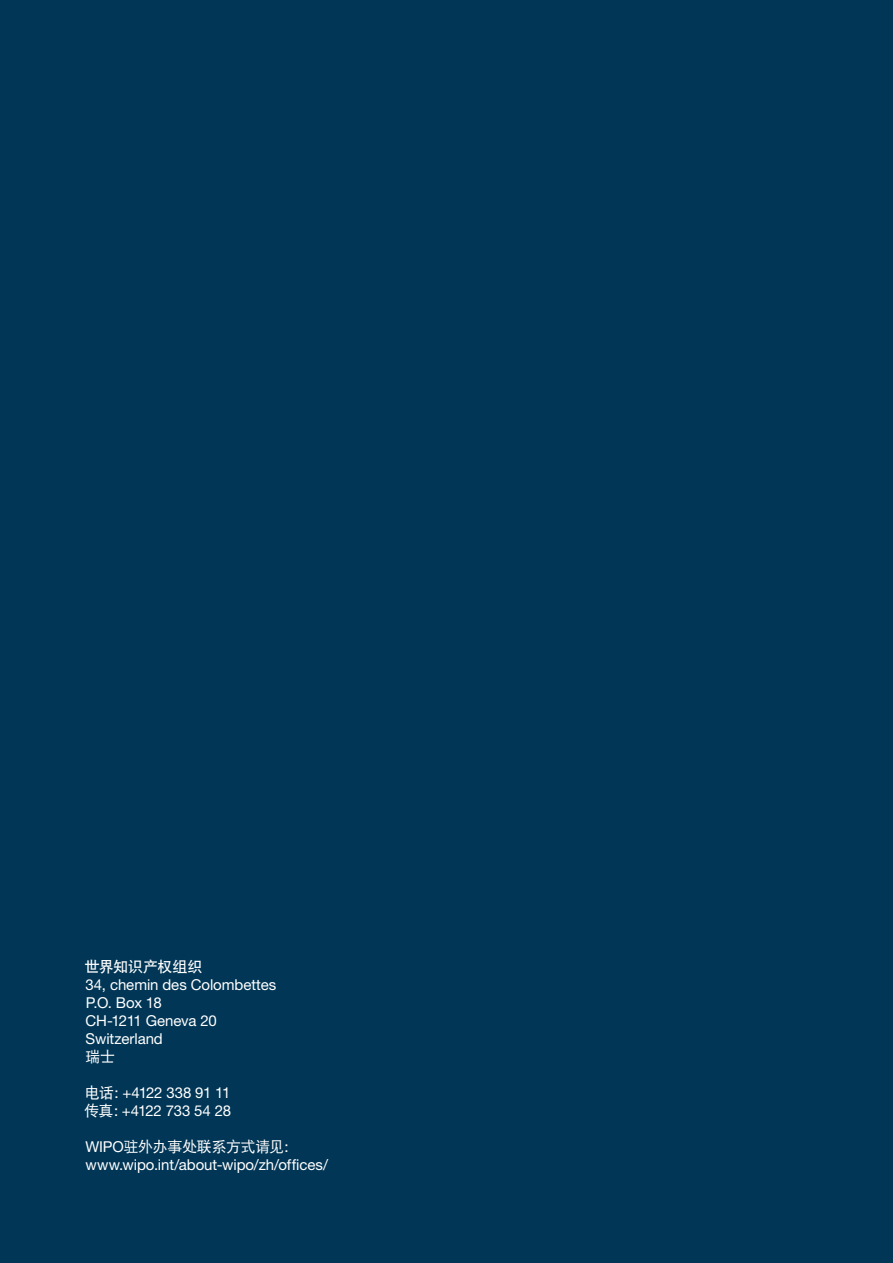
<style>
.page{position:relative;width:893px;height:1263px;background:#013656}
.page>*{position:absolute;margin:0;border:0;box-sizing:border-box;transform-origin:0 0}
.adresse{font:15px "Helvetica Neue LT Std";letter-spacing:-.005em;color:#fff}
.adresse-2{font:15px "DFP Hei W5";letter-spacing:-.02em;color:#fff}
.adresse-3{font:15px "Helvetica Neue LT Std";letter-spacing:-.035em;color:#fff}
.adresse-4{font:15px "Helvetica Neue LT Std";letter-spacing:-.025em;color:#fff}
.adresse-5{font:15px "DFP Hei W7";letter-spacing:-.015em;color:#fff}
.s1{font-family:"DFP Hei W5"}
.s2{font-family:"Helvetica Neue LT Std"}
</style>
<div class="page">
<p class="adresse-5" style="left:85px;top:959px;width:119px">世界知识产权组织</p>
<p class="adresse" style="left:86px;top:976px;width:192px">34, chemin des Colombettes</p>
<p class="adresse" style="left:86px;top:994px;width:78px">P.O. Box 18</p>
<p class="adresse" style="left:85px;top:1012px;width:133px">CH-1211 Geneva 20</p>
<p class="adresse" style="left:85px;top:1030px;width:79px">Switzerland</p>
<p class="adresse-2" style="left:85px;top:1049px;width:31px">瑞士</p>
<p class="adresse-3" style="left:85px;top:1084px;width:147px"><span class="s1">电话：</span>+4122 338 91 11</p>
<p class="adresse-4" style="left:84px;top:1102px;width:148px"><span class="s1">传真：</span>+4122 733 54 28</p>
<p class="adresse-2" style="left:85px;top:1139px;width:214px"><span class="s2">WIPO</span>驻外办事处联系方式请见：</p>
<p class="adresse" style="left:86px;top:1156px;width:244px">www.wipo.int/about-wipo/zh/offices/</p>
</div>
